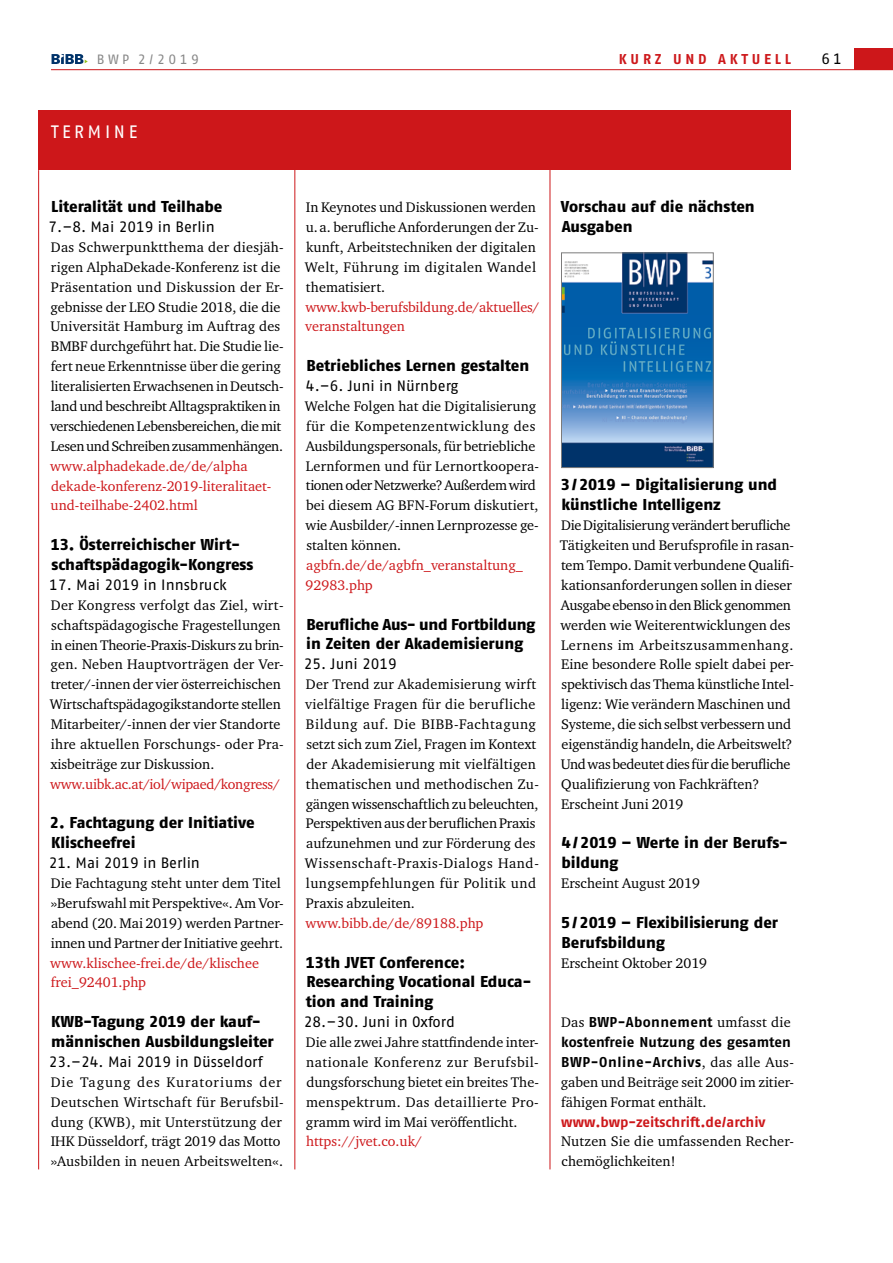
<style>
.page{position:relative;width:893px;height:1263px;background:#fff}
.page>*{position:absolute;margin:0;border:0;box-sizing:border-box;transform-origin:0 0}
.t1{font:18px "Fago No Regular Tf";letter-spacing:.2em;color:#fff}
.t2{font:15.75px/20px "Fago No Exb Tf";letter-spacing:-.005em;color:#000}
.t3{font:15px "Fago No Regular Tf";color:#000}
.t4{font:14.25px/20px "Charter ITC Pro";color:#000}
.t5{font:14.25px/20px "Charter ITC Pro";color:#cd171a}
.t6{font:700 14.25px "Fago No";letter-spacing:.26em;color:#cd171a}
.t7{font:13.5px "Fago No Regular Tf";letter-spacing:.26em;color:#878787}
.s1{color:#cd171a}
.s2{font-family:"Fago No";font-weight:700}
.s3{font-family:"Fago No";font-weight:700;color:#cd171a}
</style>
<div class="page">
<hr style="left:51px;top:69px;width:842px;height:1px;background:#cd171a">
<hr style="left:550px;top:157px;width:1px;height:1012px;background:#cd171a">
<hr style="left:38px;top:170px;width:1px;height:999px;background:#cd171a">
<hr style="left:294px;top:157px;width:1px;height:1012px;background:#cd171a">
<svg style="left:52px;top:54px;width:36px;height:10px"></svg>
<div style="left:855px;top:48px;width:38px;height:22px;background:#cd171a"></div>
<div style="left:38px;top:111px;width:753px;height:59px;background:#cd171a"></div>
<img style="left:563px;top:255px;width:148px;height:211px">
<div style="left:561px;top:253px;width:152px;height:215px;border:1px solid #7c7b7b"></div>
<p class="t7" style="left:97px;top:51px;width:104px">BWP 2/2019</p>
<p class="t6" style="left:619px;top:50px;width:174px">KURZ UND AKTUELL</p>
<p class="t3" style="left:821px;top:50px;width:22px">61</p>
<p class="t1" style="left:51px;top:121px;width:88px">TERMINE</p>
<p class="t2" style="left:51px;top:196px;width:173px">Literalität und Teilhabe</p>
<p class="t3" style="left:49px;top:218px;width:168px">7.–8. Mai 2019 in Berlin</p>
<p class="t4" style="left:50px;top:237px;width:234px">Das Schwerpunktthema der diesjäh&shy;rigen AlphaDekade-Konferenz ist die Präsentation und Diskussion der Er&shy;gebnisse der LEO Studie 2018, die die Universität Hamburg im Auftrag des BMBF durchgeführt hat. Die Studie lie&shy;fert neue Erkenntnisse über die gering literalisierten Erwachsenen in Deutsch&shy;land und beschreibt Alltagspraktiken in verschiedenen Lebensbereichen, die mit Lesen und Schreiben zusammenhängen.</p>
<p class="t5" style="left:50px;top:456px;width:199px">www.alphadekade.de/de/alpha</p>
<p class="t5" style="left:51px;top:475px;width:221px">dekade-konferenz-2019-literalitaet-</p>
<p class="t5" style="left:51px;top:495px;width:149px">und-teilhabe-2402.html</p>
<p class="t2" style="left:51px;top:534px;width:204px">13. Österreichischer Wirt&shy;schaftspädagogik-Kongress</p>
<p class="t3" style="left:49px;top:576px;width:179px">17. Mai 2019 in Innsbruck</p>
<p class="t4" style="left:50px;top:595px;width:235px">Der Kongress verfolgt das Ziel, wirt&shy;schaftspädagogische Fragestellungen in einen Theorie-Praxis-Diskurs zu brin&shy;gen. Neben Hauptvorträgen der Ver&shy;treter/-innen der vier österreichischen Wirtschaftspädagogikstandorte stellen Mitarbeiter/-innen der vier Standorte ihre aktuellen Forschungs- oder Pra&shy;xisbeiträge zur Diskussion.</p>
<p class="t5" style="left:50px;top:773px;width:231px">www.uibk.ac.at/iol/wipaed/kongress/</p>
<p class="t2" style="left:50px;top:813px;width:206px">2. Fachtagung der Initiative<br>Klischeefrei</p>
<p class="t3" style="left:49px;top:854px;width:153px">21. Mai 2019 in Berlin</p>
<p class="t4" style="left:51px;top:873px;width:234px">Die Fachtagung steht unter dem Titel »Berufswahl mit Perspektive«. Am Vor&shy;abend (20. Mai 2019) werden Partner&shy;innen und Partner der Initiative geehrt.</p>
<p class="t5" style="left:50px;top:952px;width:210px">www.klischee-frei.de/de/klischee frei_92401.php</p>
<p class="t2" style="left:51px;top:1011px;width:210px">KWB-Tagung 2019 der kauf-</p>
<p class="t2" style="left:51px;top:1031px;width:224px">männischen Ausbildungsleiter</p>
<p class="t3" style="left:49px;top:1053px;width:215px">23.–24. Mai 2019 in Düsseldorf</p>
<p class="t4" style="left:51px;top:1072px;width:234px">Die Tagung des Kuratoriums der Deutschen Wirtschaft für Berufsbil&shy;dung (KWB), mit Unterstützung der IHK Düsseldorf, trägt 2019 das Motto »Ausbilden in neuen Arbeitswelten«.</p>
<p class="t4" style="left:305px;top:197px;width:236px">In Keynotes und Diskussionen werden u. a. berufliche Anforderungen der Zu&shy;kunft, Arbeitstechniken der digitalen<br>Welt, Führung im digitalen Wandel thematisiert. <span class="s1">www.kwb-berufsbildung.de/aktuelles/ veranstaltungen</span></p>
<p class="t2" style="left:306px;top:355px;width:224px">Betriebliches Lernen gestalten</p>
<p class="t3" style="left:306px;top:377px;width:154px">4.–6. Juni in Nürnberg</p>
<p class="t4" style="left:305px;top:396px;width:235px">Welche Folgen hat die Digitalisierung für die Kompetenzentwicklung des Ausbildungspersonals, für betriebliche Lernformen und für Lernortkoopera&shy;tionen oder Netzwerke? Außerdem wird bei diesem AG BFN-Forum diskutiert, wie Ausbilder/-innen Lernprozesse ge&shy;stalten können. <span class="s1">agbfn.de/de/agbfn_veranstaltung_ 92983.php</span></p>
<p class="t2" style="left:306px;top:614px;width:231px">Berufliche Aus- und Fortbildung in Zeiten der Akademisierung</p>
<p class="t3" style="left:304px;top:656px;width:95px">25. Juni 2019</p>
<p class="t4" style="left:305px;top:674px;width:235px">Der Trend zur Akademisierung wirft vielfältige Fragen für die berufliche Bildung auf. Die BIBB-Fachtagung setzt sich zum Ziel, Fragen im Kontext der Akademisierung mit vielfältigen thematischen und methodischen Zu&shy;gängen wissenschaftlich zu beleuchten, Perspektiven aus der beruflichen Praxis aufzunehmen und zur Förderung des Wissenschaft-Praxis-Dialogs Hand&shy;lungsempfehlungen für Politik und Praxis abzuleiten. <span class="s1">www.bibb.de/de/89188.php</span></p>
<p class="t2" style="left:306px;top:952px;width:226px">13th JVET Conference:<br>Researching Vocational Educa&shy;tion and Training</p>
<p class="t3" style="left:304px;top:1013px;width:152px">28.–30. Juni in Oxford</p>
<p class="t4" style="left:306px;top:1032px;width:234px">Die alle zwei Jahre stattfindende inter&shy;nationale Konferenz zur Berufsbil&shy;dungsforschung bietet ein breites The&shy;menspektrum. Das detaillierte Pro&shy;gramm wird im Mai veröffentlicht. <span class="s1">https://jvet.co.uk/</span></p>
<p class="t2" style="left:561px;top:196px;width:195px">Vorschau auf die nächsten<br>Ausgaben</p>
<p class="t2" style="left:561px;top:475px;width:218px">3/2019 – Digitalisierung und künstliche Intelligenz</p>
<p class="t4" style="left:560px;top:515px;width:235px">Die Digitalisierung verändert berufliche Tätigkeiten und Berufsprofile in rasan&shy;tem Tempo. Damit verbundene Qualifi&shy;kationsanforderungen sollen in dieser Ausgabe ebenso in den Blick genommen werden wie Weiterentwicklungen des Lernens im Arbeitszusammenhang.<br>Eine besondere Rolle spielt dabei per&shy;spektivisch das Thema künstliche Intel&shy;ligenz: Wie verändern Maschinen und Systeme, die sich selbst verbessern und eigenständig handeln, die Arbeitswelt?<br>Und was bedeutet dies für die berufliche Qualifizierung von Fachkräften?<br>Erscheint Juni 2019</p>
<p class="t2" style="left:561px;top:832px;width:227px">4/2019 – Werte in der Berufs&shy;bildung</p>
<p class="t4" style="left:561px;top:873px;width:140px">Erscheint August 2019</p>
<p class="t2" style="left:561px;top:912px;width:218px">5/2019 – Flexibilisierung der<br>Berufsbildung</p>
<p class="t4" style="left:561px;top:952px;width:148px">Erscheint Oktober 2019</p>
<p class="t4" style="left:561px;top:1012px;width:234px">Das <span class="s2">BWP-Abonnement</span> umfasst die <span class="s2">kostenfreie Nutzung des gesamten<br>BWP-Online-Archivs</span>, das alle Aus&shy;gaben und Beiträge seit 2000 im zitier&shy;fähigen Format enthält. <span class="s3">www.bwp-zeitschrift.de/archiv<br></span>Nutzen Sie die umfassenden Recher&shy;chemöglichkeiten!</p>
</div>
